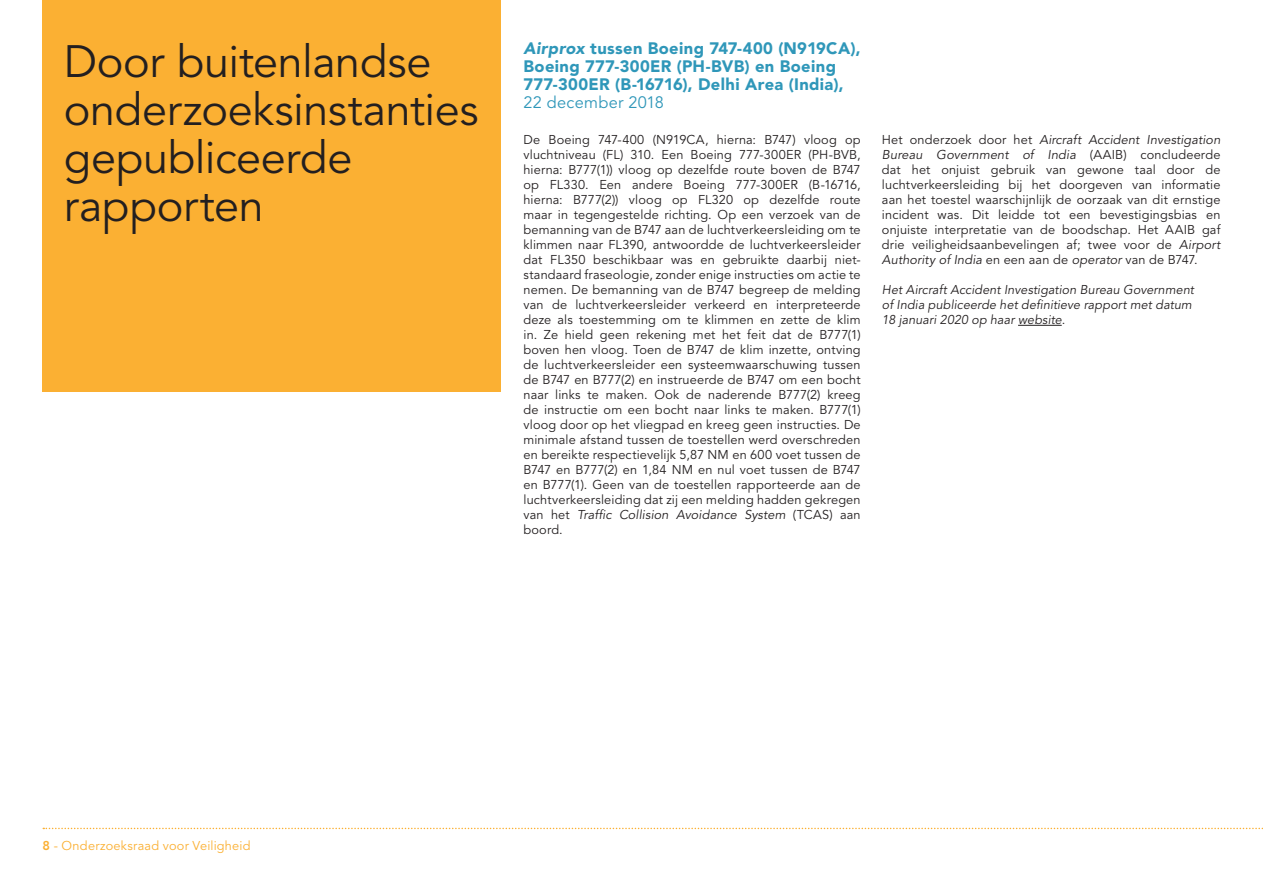
<style>
.page{position:relative;width:1263px;height:893px;background:#fff}
.page>*{position:absolute;margin:0;border:0;box-sizing:border-box;transform-origin:0 0}
.t1{font:45px/48px "Avenir LT Std";letter-spacing:-.01em;color:#231f20}
.t2{font:900 16.5px/18px "Avenir LT Std";letter-spacing:.02em;color:#2f97b9}
.t3{font:16.5px "Avenir LT Std";letter-spacing:.015em;color:#2f97b9}
.t4{font:12.75px/15px "Avenir LT Std";letter-spacing:.01em;color:#231f20;text-align:justify}
.t5{font:italic 12.75px/15px "Avenir LT Std";letter-spacing:.01em;color:#231f20}
.t6{font:12.75px "Avenir LT Std";letter-spacing:.02em;color:#fbb033}
.s1{font-style:italic}
.s2{font-weight:800}
</style>
<div class="page">
<svg style="left:43px;top:828px;width:1220px;height:1px"></svg>
<hr style="left:1018px;top:325px;width:44px;height:1px;background:#231f20">
<div style="left:43px;top:0;width:458px;height:392px;background:#fbb033"></div>
<h1 class="t1" style="left:64px;top:38px;width:416px">Door buitenlandse onderzoeksinstanties gepubliceerde rapporten</h1>
<p class="t2" style="left:523px;top:39px;width:339px"><span class="s1">Airprox</span> tussen Boeing 747-400 (N919CA),<br>Boeing 777-300ER (PH-BVB) en Boeing<br>777-300ER (B-16716), Delhi Area (India),</p>
<p class="t3" style="left:523px;top:93px;width:142px">22 december 2018</p>
<p class="t4" style="left:523px;top:132px;width:339px">De Boeing 747-400 (N919CA, hierna: B747) vloog op vluchtniveau (FL) 310. Een Boeing 777-300ER (PH-BVB, hierna: B777(1)) vloog op dezelfde route boven de B747 op FL330. Een andere Boeing 777-300ER (B-16716, hierna: B777(2)) vloog op FL320 op dezelfde route maar in tegengestelde richting. Op een verzoek van de bemanning van de B747 aan de luchtverkeersleiding om te klimmen naar FL390, antwoordde de luchtverkeersleider dat FL350 beschikbaar was en gebruikte daarbij niet&shy;standaard fraseologie, zonder enige instructies om actie te nemen. De bemanning van de B747 begreep de melding van de luchtverkeersleider verkeerd en interpreteerde deze als toestemming om te klimmen en zette de klim in. Ze hield geen rekening met het feit dat de B777(1) boven hen vloog. Toen de B747 de klim inzette, ontving de luchtverkeersleider een systeemwaarschuwing tussen de B747 en B777(2) en instrueerde de B747 om een bocht naar links te maken. Ook de naderende B777(2) kreeg de instructie om een bocht naar links te maken. B777(1) vloog door op het vliegpad en kreeg geen instructies. De minimale afstand tussen de toestellen werd overschreden en bereikte respectievelijk 5,87 NM en 600 voet tussen de B747 en B777(2) en 1,84 NM en nul voet tussen de B747 en B777(1). Geen van de toestellen rapporteerde aan de luchtverkeersleiding dat zij een melding hadden gekregen van het <span class="s1">Traffic Collision Avoidance System</span> (TCAS) aan boord.</p>
<p class="t4" style="left:882px;top:132px;width:340px">Het onderzoek door het <span class="s1">Aircraft Accident Investigation Bureau Government of India</span> (AAIB) concludeerde dat het onjuist gebruik van gewone taal door de luchtverkeersleiding bij het doorgeven van informatie aan het toestel waarschijnlijk de oorzaak van dit ernstige incident was. Dit leidde tot een bevestigingsbias en onjuiste interpretatie van de boodschap. Het AAIB gaf drie veiligheidsaanbevelingen af; twee voor de <span class="s1">Airport Authority of India</span> en een aan de <span class="s1">operator</span> van de B747.</p>
<p class="t5" style="left:882px;top:282px;width:314px">Het Aircraft Accident Investigation Bureau Government of India publiceerde het definitieve rapport met datum<br>18 januari 2020 op haar website.</p>
<p class="t6" style="left:43px;top:838px;width:210px"><span class="s2">8</span> - Onderzoeksraad voor Veiligheid</p>
</div>
